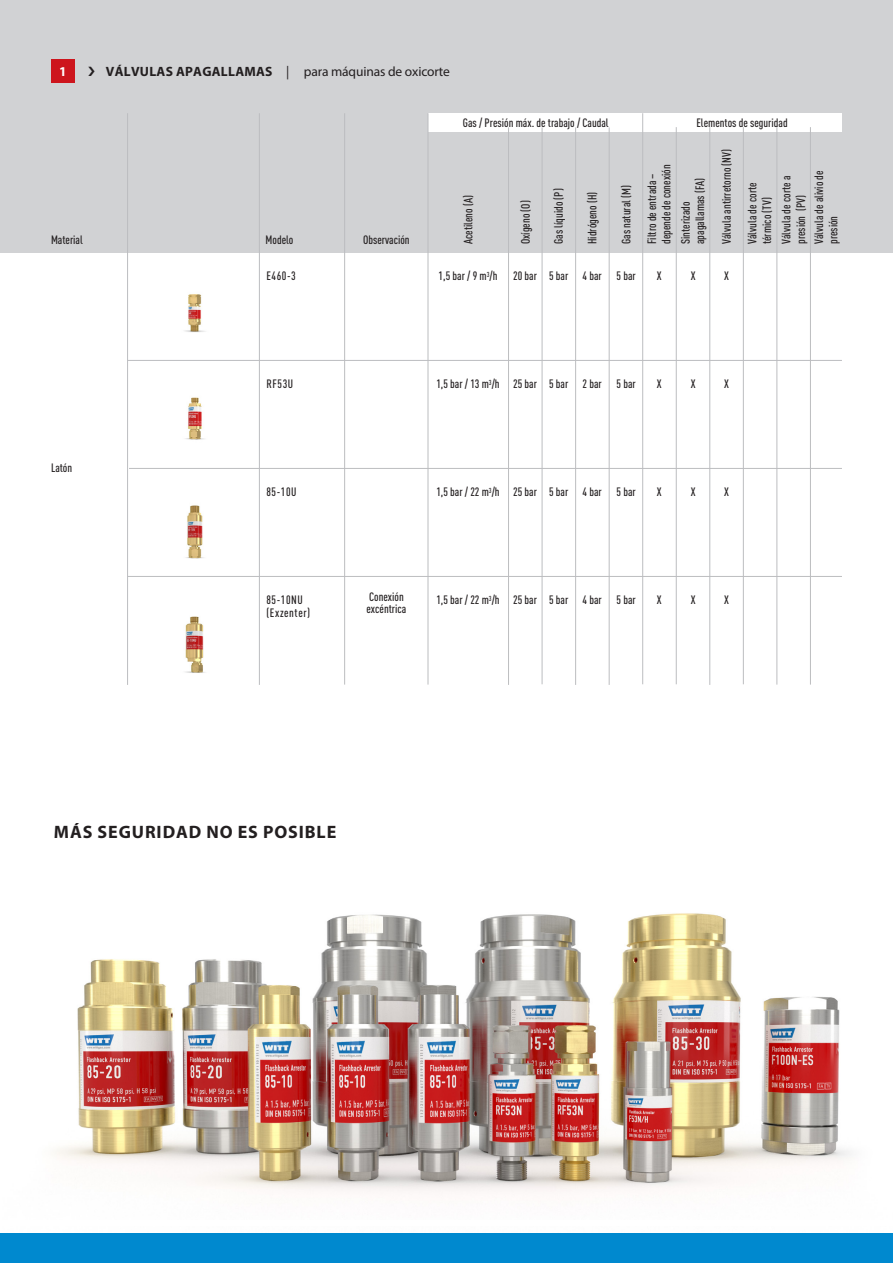
<style>
.page{position:relative;width:893px;height:1263px;background:#fff}
.page>*{position:absolute;margin:0;border:0;box-sizing:border-box;transform-origin:0 0}
.t1{font:700 18px "Myriad Pro";letter-spacing:.05em;color:#231f20}
.t2{font:13.5px "Myriad Pro";letter-spacing:-.01em;color:#231f20}
.t3{font:700 13.5px "Myriad Pro";color:#fff}
.t4{font:500 12px "DIN Cond";color:#231f20}
.t5{font:500 12px "DIN Cond";letter-spacing:.05em;color:#231f20}
.s1{font-weight:700}
</style>
<div class="page">
<img style="left:2px;top:913px;width:891px;height:321px">
<img style="left:184px;top:294px;width:21px;height:38px">
<img style="left:185px;top:397px;width:19px;height:43px">
<img style="left:186px;top:505px;width:18px;height:54px">
<img style="left:185px;top:616px;width:20px;height:57px">
<div style="left:0;top:0;width:893px;height:252px;background:#d1d2d4"></div>
<div style="left:428px;top:114px;width:414px;height:18px;background:#fff"></div>
<hr style="left:127px;top:113px;width:1px;height:572px;background:#bcbdc0">
<hr style="left:259px;top:113px;width:1px;height:572px;background:#bcbdc0">
<hr style="left:344px;top:113px;width:1px;height:572px;background:#bcbdc0">
<hr style="left:428px;top:113px;width:1px;height:572px;background:#bcbdc0">
<hr style="left:508px;top:127px;width:1px;height:558px;background:#bcbdc0">
<hr style="left:542px;top:127px;width:1px;height:557px;background:#bcbdc0">
<hr style="left:575px;top:127px;width:1px;height:558px;background:#bcbdc0">
<hr style="left:609px;top:127px;width:1px;height:558px;background:#bcbdc0">
<hr style="left:642px;top:113px;width:1px;height:571px;background:#bcbdc0">
<hr style="left:676px;top:127px;width:1px;height:557px;background:#bcbdc0">
<hr style="left:709px;top:127px;width:1px;height:558px;background:#bcbdc0">
<hr style="left:743px;top:127px;width:1px;height:557px;background:#bcbdc0">
<hr style="left:776px;top:127px;width:1px;height:558px;background:#bcbdc0">
<hr style="left:810px;top:127px;width:1px;height:558px;background:#bcbdc0">
<hr style="left:128px;top:360px;width:714px;height:1px;background:#bcbdc0">
<hr style="left:129px;top:468px;width:713px;height:1px;background:#bcbdc0">
<hr style="left:128px;top:576px;width:714px;height:1px;background:#bcbdc0">
<div style="left:0;top:1234px;width:893px;height:29px;background:#0089cf"></div>
<div style="left:0;top:1220px;width:880px;height:6px;background:#fff"></div>
<div style="left:51px;top:60px;width:24px;height:23px;background:#cd151d"></div>
<p class="t3" style="left:59px;top:63px;width:9px">1</p>
<p class="t2" style="left:106px;top:63px;width:345px"><span class="s1">VÁLVULAS APAGALLAMAS</span> | para máquinas de oxicorte</p>
<p class="t4" style="left:51px;top:232px;width:33px">Material</p>
<p class="t4" style="left:266px;top:232px;width:29px">Modelo</p>
<p class="t4" style="left:363px;top:232px;width:48px">Observación</p>
<p class="t4" style="left:463px;top:116px;width:147px">Gas / Presión máx. de trabajo / Caudal</p>
<p class="t4" style="left:696px;top:116px;width:93px">Elementos de seguridad</p>
<p class="t4" style="left:461px;top:244px;width:50px;rotate:-90deg">Acetileno (A)</p>
<p class="t4" style="left:519px;top:244px;width:45px;rotate:-90deg">Oxígeno (O)</p>
<p class="t4" style="left:551px;top:244px;width:57px;rotate:-90deg">Gas líquido (P)</p>
<p class="t4" style="left:585px;top:244px;width:54px;rotate:-90deg">Hidrógeno (H)</p>
<p class="t4" style="left:619px;top:244px;width:60px;rotate:-90deg">Gas natural (M)</p>
<p class="t4" style="left:645px;top:244px;width:72px;rotate:-90deg">Filtro de entrada –</p>
<p class="t4" style="left:659px;top:244px;width:81px;rotate:-90deg">depende de conexión</p>
<p class="t4" style="left:693px;top:244px;width:68px;rotate:-90deg">apagallamas (FA)</p>
<p class="t4" style="left:678px;top:244px;width:44px;rotate:-90deg">Sinterizado</p>
<p class="t4" style="left:719px;top:244px;width:96px;rotate:-90deg">Válvula antirretorno (NV)</p>
<p class="t4" style="left:745px;top:244px;width:63px;rotate:-90deg">Válvula de corte</p>
<p class="t4" style="left:760px;top:244px;width:48px;rotate:-90deg">térmico (TV)</p>
<p class="t4" style="left:812px;top:244px;width:75px;rotate:-90deg">Válvula de alivio de</p>
<p class="t4" style="left:779px;top:244px;width:70px;rotate:-90deg">Válvula de corte a</p>
<p class="t4" style="left:794px;top:244px;width:50px;rotate:-90deg">presión (PV)</p>
<p class="t4" style="left:826px;top:244px;width:30px;rotate:-90deg">presión</p>
<p class="t4" style="left:51px;top:461px;width:23px">Latón</p>
<p class="t4" style="left:266px;top:269px;width:31px">E460-3</p>
<p class="t4" style="left:439px;top:269px;width:60px">1,5 bar / 9 m<sup>3</sup>/h</p>
<p class="t4" style="left:513px;top:269px;width:25px">20 bar</p>
<p class="t4" style="left:549px;top:269px;width:21px">5 bar</p>
<p class="t4" style="left:583px;top:269px;width:21px">4 bar</p>
<p class="t4" style="left:616px;top:269px;width:21px">5 bar</p>
<p class="t4" style="left:657px;top:269px;width:6px">X</p>
<p class="t4" style="left:691px;top:269px;width:6px">X</p>
<p class="t4" style="left:724px;top:269px;width:6px">X</p>
<p class="t4" style="left:266px;top:377px;width:28px">RF53U</p>
<p class="t4" style="left:436px;top:377px;width:65px">1,5 bar / 13 m<sup>3</sup>/h</p>
<p class="t4" style="left:513px;top:377px;width:25px">25 bar</p>
<p class="t4" style="left:549px;top:377px;width:21px">5 bar</p>
<p class="t4" style="left:583px;top:377px;width:21px">2 bar</p>
<p class="t4" style="left:616px;top:377px;width:21px">5 bar</p>
<p class="t4" style="left:657px;top:377px;width:6px">X</p>
<p class="t4" style="left:691px;top:377px;width:6px">X</p>
<p class="t4" style="left:724px;top:377px;width:6px">X</p>
<p class="t4" style="left:266px;top:485px;width:32px">85-10U</p>
<p class="t4" style="left:436px;top:485px;width:65px">1,5 bar / 22 m<sup>3</sup>/h</p>
<p class="t4" style="left:513px;top:485px;width:25px">25 bar</p>
<p class="t4" style="left:549px;top:485px;width:21px">5 bar</p>
<p class="t4" style="left:583px;top:485px;width:21px">4 bar</p>
<p class="t4" style="left:616px;top:485px;width:21px">5 bar</p>
<p class="t4" style="left:657px;top:485px;width:6px">X</p>
<p class="t4" style="left:691px;top:485px;width:6px">X</p>
<p class="t4" style="left:724px;top:485px;width:6px">X</p>
<p class="t4" style="left:266px;top:593px;width:38px">85-10NU</p>
<p class="t5" style="left:266px;top:606px;width:45px">(Exzenter)</p>
<p class="t4" style="left:369px;top:590px;width:36px">Conexión</p>
<p class="t4" style="left:366px;top:602px;width:41px">excéntrica</p>
<p class="t4" style="left:436px;top:593px;width:65px">1,5 bar / 22 m<sup>3</sup>/h</p>
<p class="t4" style="left:513px;top:593px;width:25px">25 bar</p>
<p class="t4" style="left:549px;top:593px;width:21px">5 bar</p>
<p class="t4" style="left:583px;top:593px;width:21px">4 bar</p>
<p class="t4" style="left:616px;top:593px;width:21px">5 bar</p>
<p class="t4" style="left:657px;top:593px;width:6px">X</p>
<p class="t4" style="left:691px;top:593px;width:6px">X</p>
<p class="t4" style="left:724px;top:593px;width:6px">X</p>
<p class="t1" style="left:54px;top:820px;width:284px">MÁS SEGURIDAD NO ES POSIBLE</p>
</div>
